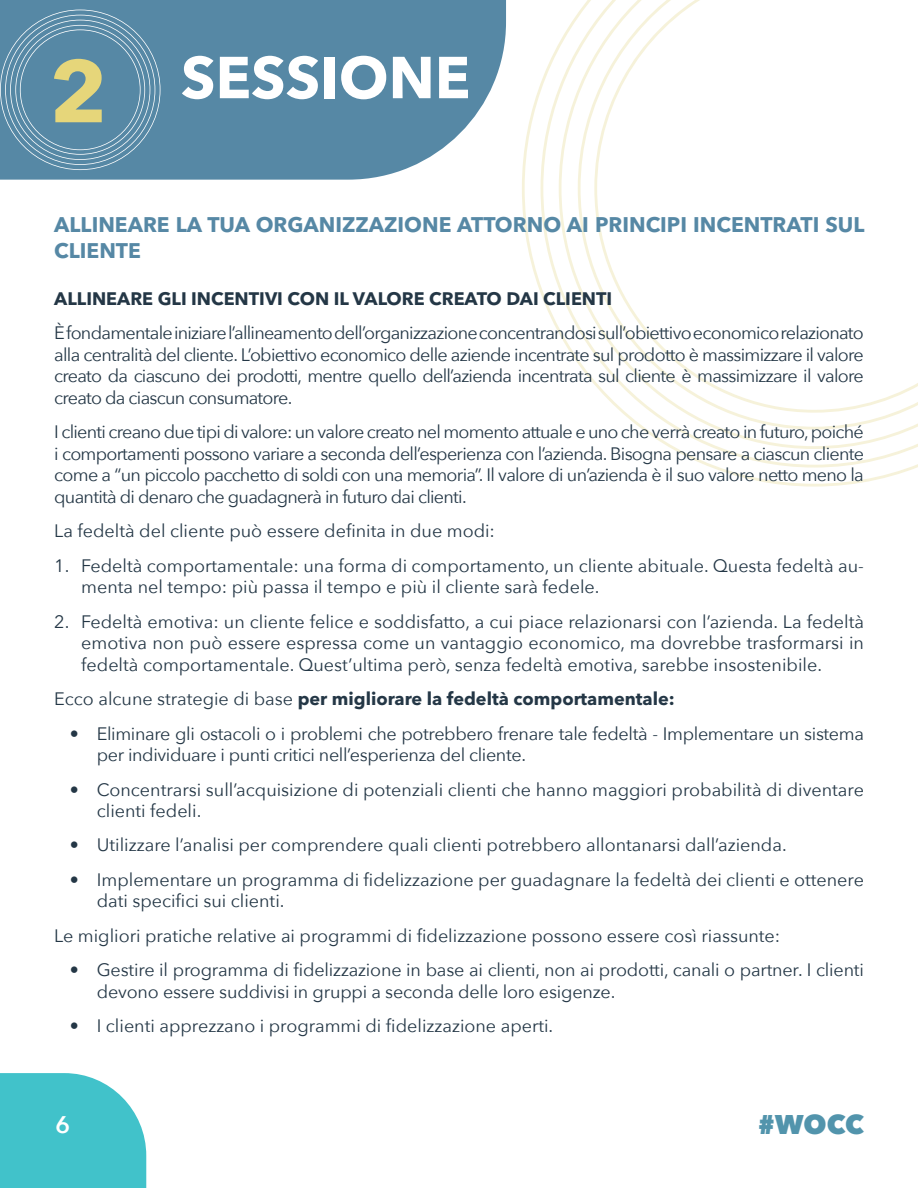
<style>
.page{position:relative;width:918px;height:1188px;background:#fff}
.page>*{position:absolute;margin:0;border:0;box-sizing:border-box;transform-origin:0 0}
.t1{font:700 87.3px "Avenir Next";color:#e6d67a;scale:1.04 1}
.t2{font:700 58.5px "Avenir Next LT Pro";color:#fff}
.t3{font:800 27px "Avenir Next";color:#5294ac}
.t4{font:600 24px "Avenir Next";color:#fff}
.t5{font:700 21px/25.2px "Avenir Next LT Pro";color:#5688a5}
.t6{font:18px/21.6px "Avenir Next";color:#243746}
.t7{font:18px/21.6px "Avenir Next";letter-spacing:-.02em;color:#243746}
.t8{font:700 18px "Avenir Next LT Pro";color:#243746}
.s1{font-family:"Avenir Next";font-weight:400}
</style>
<div class="page">
<svg style="left:0;top:1073px;width:146px;height:115px;background:#51c7ce"></svg>
<svg style="left:0;top:0;width:506px;height:180px;background:#6492ac"></svg>
<svg style="left:522px;top:83px;width:393px;height:404px"></svg>
<svg style="left:541px;top:43px;width:377px;height:425px"></svg>
<svg style="left:559px;top:13px;width:359px;height:436px"></svg>
<svg style="left:578px;top:0;width:340px;height:430px"></svg>
<svg style="left:594px;top:0;width:324px;height:413px"></svg>
<svg style="left:0;top:10px;width:161px;height:160px;background:#608faa"></svg>
<h1 class="t1" style="left:49px;top:38px;width:58px">2</h1>
<h2 class="t2" style="left:181px;top:42px;width:291px">SESSIONE</h2>
<p class="t5" style="left:54px;top:212px;width:812px">ALLINEARE LA TUA ORGANIZZAZIONE ATTORNO AI PRINCIPI INCENTRATI SUL<br>CLIENTE</p>
<p class="t8" style="left:54px;top:287px;width:560px">ALLINEARE GLI INCENTIVI CON IL VALORE CREATO DAI CLIENTI</p>
<p class="t6" style="left:54px;top:322px;width:811px;text-align:justify">È fondamentale iniziare l’allineamento dell’organizzazione concentrandosi sull’obiettivo economico relazionato alla centralità del cliente. L’obiettivo economico delle aziende incentrate sul prodotto è massimizzare il valore creato da ciascuno dei prodotti, mentre quello dell’azienda incentrata sul cliente è massimizzare il valore creato da ciascun consumatore.</p>
<p class="t6" style="left:54px;top:421px;width:811px;text-align:justify">I clienti creano due tipi di valore: un valore creato nel momento attuale e uno che verrà creato in futuro, poiché i comportamenti possono variare a seconda dell’esperienza con l’azienda. Bisogna pensare a ciascun cliente come a “un piccolo pacchetto di soldi con una memoria”. Il valore di un’azienda è il suo valore netto meno la quantità di denaro che guadagnerà in futuro dai clienti.</p>
<p class="t6" style="left:54px;top:520px;width:442px">La fedeltà del cliente può essere definita in due modi:</p>
<p class="t6" style="left:81px;top:555px;width:784px;text-indent:-27px">1. Fedeltà comportamentale: una forma di comportamento, un cliente abituale. Questa fedeltà au&shy;menta nel tempo: più passa il tempo e più il cliente sarà fedele.</p>
<p class="t6" style="left:81px;top:611px;width:784px;text-align:justify;text-indent:-27px">2. Fedeltà emotiva: un cliente felice e soddisfatto, a cui piace relazionarsi con l’azienda. La fedeltà emotiva non può essere espressa come un vantaggio economico, ma dovrebbe trasformarsi in fedeltà comportamentale. Quest’ultima però, senza fedeltà emotiva, sarebbe insostenibile.</p>
<p class="t8" style="left:54px;top:688px;width:622px"><span class="s1">Ecco alcune strategie di base</span> per migliorare la fedeltà comportamentale:</p>
<p class="t7" style="left:97px;top:722px;width:769px;text-indent:-27px">• Eliminare gli ostacoli o i problemi che potrebbero frenare tale fedeltà - Implementare un sistema per individuare i punti critici nell’esperienza del cliente.</p>
<p class="t6" style="left:97px;top:778px;width:769px;text-indent:-27px">• Concentrarsi sull’acquisizione di potenziali clienti che hanno maggiori probabilità di diventare clienti fedeli.</p>
<p class="t6" style="left:70px;top:834px;width:718px">• Utilizzare l’analisi per comprendere quali clienti potrebbero allontanarsi dall’azienda.</p>
<p class="t6" style="left:97px;top:869px;width:769px;text-indent:-27px">• Implementare un programma di fidelizzazione per guadagnare la fedeltà dei clienti e ottenere dati specifici sui clienti.</p>
<p class="t6" style="left:54px;top:925px;width:728px">Le migliori pratiche relative ai programmi di fidelizzazione possono essere così riassunte:</p>
<p class="t6" style="left:97px;top:959px;width:769px;text-indent:-27px">• Gestire il programma di fidelizzazione in base ai clienti, non ai prodotti, canali o partner. I clienti devono essere suddivisi in gruppi a seconda delle loro esigenze.</p>
<p class="t6" style="left:70px;top:1015px;width:485px">• I clienti apprezzano i programmi di fidelizzazione aperti.</p>
<h3 class="t4" style="left:56px;top:1110px;width:16px">6</h3>
<h3 class="t3" style="left:758px;top:1108px;width:107px">#WOCC</h3>
</div>
